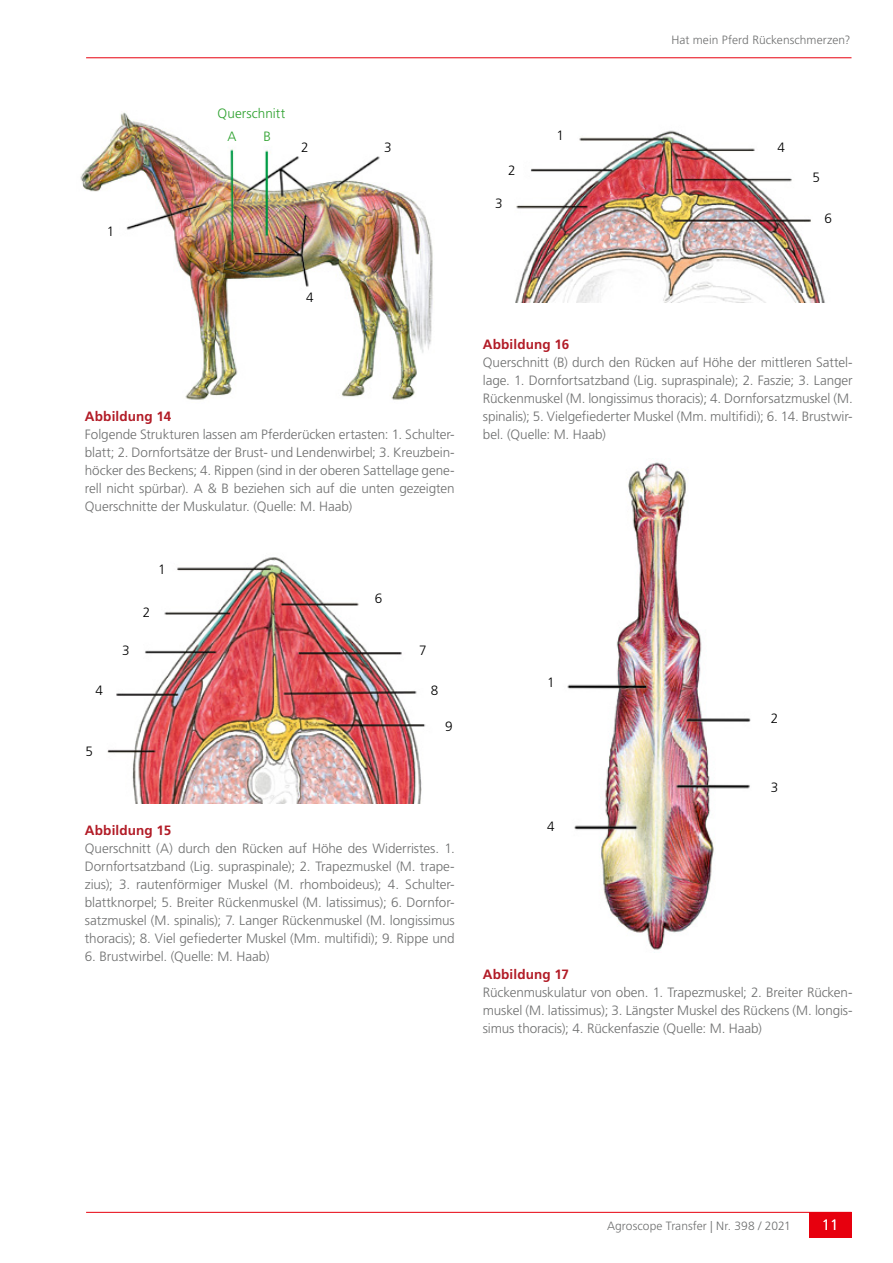
<style>
.page{position:relative;width:893px;height:1263px;background:#fff}
.page>*{position:absolute;margin:0;border:0;box-sizing:border-box;transform-origin:0 0}
.t1{font:300 15px "Frutiger LT Std";color:#fff}
.t2{font:300 13.5px/18px "Frutiger LT Std";letter-spacing:-.005em;color:#6f7070;text-align:justify}
.t3{font:700 13.5px "Frutiger LT Std";letter-spacing:.01em;color:#b21c27}
.t4{font:300 13.5px "Frutiger LT Std";color:#000}
.t5{font:300 13.5px/23px "Frutiger LT Std";letter-spacing:.005em;color:#2da12e}
.t6{font:300 12px "Frutiger LT Std";letter-spacing:.005em;color:#6f7070}
</style>
<div class="page">
<hr style="left:86px;top:1212px;width:765px;height:1px;background:#e7000e">
<div style="left:809px;top:1212px;width:42px;height:25px;background:#e7000e"></div>
<hr style="left:86px;top:57px;width:765px;height:1px;background:#e7000e">
<img style="left:80px;top:112px;width:353px;height:288px">
<img style="left:107px;top:557px;width:319px;height:246px">
<img style="left:515px;top:130px;width:310px;height:172px">
<img style="left:567px;top:462px;width:184px;height:488px">
<p class="t4" style="left:107px;top:224px;width:9px">1</p>
<p class="t5" style="left:264px;top:102px;width:23px;text-indent:-46px">Querschnitt<br>B</p>
<p class="t5" style="left:228px;top:125px;width:11px">A</p>
<p class="t4" style="left:301px;top:139px;width:9px">2</p>
<p class="t4" style="left:384px;top:139px;width:9px">3</p>
<p class="t4" style="left:306px;top:289px;width:9px">4</p>
<p class="t3" style="left:85px;top:408px;width:88px">Abbildung 14</p>
<p class="t2" style="left:85px;top:425px;width:371px">Folgende Strukturen lassen am Pferderücken ertasten: 1. Schulter&shy;blatt; 2. Dornfortsätze der Brust- und Lendenwirbel; 3. Kreuzbein&shy;höcker des Beckens; 4. Rippen (sind in der oberen Sattellage gene&shy;rell nicht spürbar). A &amp; B beziehen sich auf die unten gezeigten Querschnitte der Muskulatur. (Quelle: M. Haab)</p>
<p class="t4" style="left:96px;top:683px;width:9px">4</p>
<p class="t4" style="left:122px;top:643px;width:9px">3</p>
<p class="t4" style="left:158px;top:562px;width:9px">1</p>
<p class="t4" style="left:143px;top:604px;width:9px">2</p>
<p class="t4" style="left:85px;top:743px;width:9px">5</p>
<p class="t4" style="left:375px;top:590px;width:9px">6</p>
<p class="t4" style="left:419px;top:643px;width:9px">7</p>
<p class="t4" style="left:431px;top:683px;width:9px">8</p>
<p class="t4" style="left:445px;top:719px;width:9px">9</p>
<p class="t3" style="left:85px;top:822px;width:88px">Abbildung 15</p>
<p class="t2" style="left:85px;top:839px;width:371px">Querschnitt (A) durch den Rücken auf Höhe des Widerristes. 1.<br>Dornfortsatzband (Lig. supraspinale); 2. Trapezmuskel (M. trape&shy;zius); 3. rautenförmiger Muskel (M. rhomboideus); 4. Schulter&shy;blattknorpel; 5. Breiter Rückenmuskel (M. latissimus); 6. Dornfor&shy;satzmuskel (M. spinalis); 7. Langer Rückenmuskel (M. longissimus thoracis); 8. Viel gefiederter Muskel (Mm. multifidi); 9. Rippe und</p>
<p class="t2" style="left:85px;top:947px;width:186px">6. Brustwirbel. (Quelle: M. Haab)</p>
<p class="t4" style="left:508px;top:162px;width:9px">2</p>
<p class="t4" style="left:495px;top:196px;width:9px">3</p>
<p class="t4" style="left:556px;top:127px;width:9px">1</p>
<p class="t6" style="left:671px;top:33px;width:181px">Hat mein Pferd Rückenschmerzen?</p>
<p class="t4" style="left:778px;top:140px;width:9px">4</p>
<p class="t4" style="left:812px;top:169px;width:9px">5</p>
<p class="t4" style="left:824px;top:210px;width:9px">6</p>
<p class="t3" style="left:483px;top:336px;width:88px">Abbildung 16</p>
<p class="t2" style="left:483px;top:353px;width:371px">Querschnitt (B) durch den Rücken auf Höhe der mittleren Sattel&shy;lage. 1. Dornfortsatzband (Lig. supraspinale); 2. Faszie; 3. Langer Rückenmuskel (M. longissimus thoracis); 4. Dornforsatzmuskel (M. spinalis); 5. Vielgefiederter Muskel (Mm. multifidi); 6. 14. Brustwir&shy;bel. (Quelle: M. Haab)</p>
<p class="t4" style="left:547px;top:675px;width:9px">1</p>
<p class="t4" style="left:547px;top:818px;width:9px">4</p>
<p class="t4" style="left:771px;top:711px;width:9px">2</p>
<p class="t4" style="left:771px;top:780px;width:9px">3</p>
<p class="t3" style="left:483px;top:966px;width:88px">Abbildung 17</p>
<p class="t2" style="left:483px;top:983px;width:371px">Rückenmuskulatur von oben. 1. Trapezmuskel; 2. Breiter Rücken&shy;muskel (M. latissimus); 3. Längster Muskel des Rückens (M. longis&shy;simus thoracis); 4. Rückenfaszie (Quelle: M. Haab)</p>
<p class="t6" style="left:607px;top:1219px;width:185px">Agroscope Transfer | Nr. 398 / 2021</p>
<p class="t1" style="left:822px;top:1216px;width:18px">11</p>
</div>
